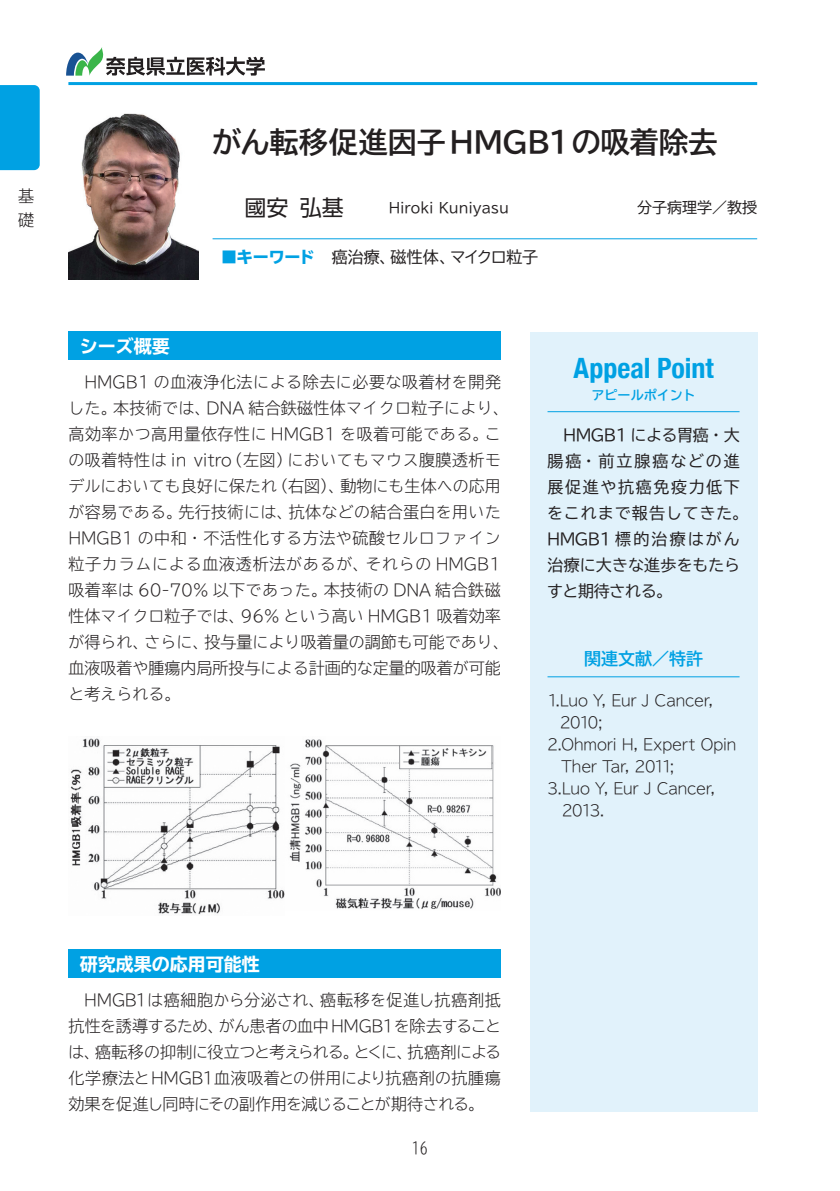
<style>
.page{position:relative;width:840px;height:1191px;background:#fff}
.page>*{position:absolute;margin:0;border:0;box-sizing:border-box;transform-origin:0 0}
.t1{font:700 29px "TBUD Go Std";letter-spacing:.005em;color:#231f20}
.t2{font:700 condensed 28px "Helvetica Neue";color:#00a1e3}
.t3{font:22px "UD Shin Go Pr 6";color:#231f20}
.t4{font:700 expanded 18px "TBUD Go Std";color:#fff}
.t5{font:700 17px "TBUD Go Std";color:#00a1e3}
.t6{font:300 16px/26px "TBUD Go Std Super";letter-spacing:.02em;color:#231f20}
.t7{font:16px/26px "TBUD Go Std";letter-spacing:.05em;color:#231f20}
.t8{font:16px "TBUD Go Std";letter-spacing:-.015em;color:#231f20}
.t9{font:800 16px "TBUD Go Std";letter-spacing:-.02em;color:#00a1e3}
.t10{font:300 15px "TBUD Go Std Super";letter-spacing:-.03em;color:#231f20}
.t11{font:300 15px "TBUD Go Std Super";letter-spacing:-.05em;color:#231f20}
.t12{font:15px "TBUD Go Std";color:#231f20}
.t13{font:14px "TBUD Go Std";color:#231f20}
.t14{font:700 13px "TBUD Go Std";color:#00a1e3}
</style>
<div class="page">
<div style="left:0;top:85px;width:40px;height:85px;background:#00a1e3"></div>
<hr style="left:68px;top:82px;width:688px;height:3px;background:#00a1e3">
<svg style="left:66px;top:47px;width:199px;height:29px"></svg>
<div style="left:68px;top:332px;width:432px;height:28px;background:#00a1e3"></div>
<hr style="left:212px;top:238px;width:544px;height:1px;background:#00a1e3">
<div style="left:530px;top:332px;width:226px;height:780px;background:#e1f2fb"></div>
<hr style="left:547px;top:411px;width:192px;height:1px;background:#00a1e3">
<hr style="left:547px;top:676px;width:192px;height:1px;background:#00a1e3">
<div style="left:68px;top:949px;width:432px;height:29px;background:#00a1e3"></div>
<img style="left:68px;top:113px;width:131px;height:167px">
<img style="left:289px;top:739px;width:211px;height:170px">
<img style="left:70px;top:738px;width:214px;height:177px">
<p class="t6" style="left:18px;top:183px;width:17px;line-height:24px">基礎</p>
<h1 class="t1" style="left:212px;top:118px;width:506px">がん転移促進因子HMGB1の吸着除去</h1>
<h3 class="t3" style="left:244px;top:190px;width:100px">國安 弘基</h3>
<p class="t13" style="left:388px;top:196px;width:121px">Hiroki Kuniyasu</p>
<p class="t12" style="left:636px;top:195px;width:121px">分子病理学／教授</p>
<p class="t9" style="left:221px;top:248px;width:95px">■キーワード</p>
<p class="t8" style="left:331px;top:244px;width:208px">癌治療、磁性体、マイクロ粒子</p>
<p class="t4" style="left:80px;top:336px;width:91px">シーズ概要</p>
<p class="t6" style="left:68px;top:369px;width:442px;text-indent:16px">HMGB1 の血液浄化法による除去に必要な吸着材を開発した。本技術では、DNA 結合鉄磁性体マイクロ粒子により、高効率かつ高用量依存性に HMGB1 を吸着可能である。この吸着特性は in vitro（左図）においてもマウス腹膜透析モデルにおいても良好に保たれ（右図）、動物にも生体への応用が容易である。先行技術には、抗体などの結合蛋白を用いた<br>HMGB1 の中和・不活性化する方法や硫酸セルロファイン粒子カラムによる血液透析法があるが、それらの HMGB1吸着率は 60-70% 以下であった。本技術の DNA 結合鉄磁性体マイクロ粒子では、96% という高い HMGB1 吸着効率が得られ、さらに、投与量により吸着量の調節も可能であり、血液吸着や腫瘍内局所投与による計画的な定量的吸着が可能と考えられる。</p>
<h2 class="t2" style="left:573px;top:344px;width:142px">Appeal Point</h2>
<p class="t14" style="left:591px;top:385px;width:105px">アピールポイント</p>
<p class="t7" style="left:547px;top:422px;width:202px;text-indent:16px">HMGB1 による胃癌・大腸癌・前立腺癌などの進展促進や抗癌免疫力低下をこれまで報告してきた。<br>HMGB1標的治療はがん治療に大きな進歩をもたらすと期待される。</p>
<p class="t5" style="left:583px;top:645px;width:120px">関連文献／特許</p>
<p class="t10" style="left:546px;top:688px;width:168px">1.Luo Y, Eur J Cancer,</p>
<p class="t10" style="left:559px;top:710px;width:45px">2010;</p>
<p class="t10" style="left:547px;top:732px;width:191px">2.Ohmori H, Expert Opin</p>
<p class="t11" style="left:561px;top:754px;width:114px">Ther Tar, 2011;</p>
<p class="t10" style="left:547px;top:776px;width:170px">3.Luo Y, Eur J Cancer,</p>
<p class="t10" style="left:561px;top:798px;width:44px">2013.</p>
<p class="t4" style="left:80px;top:954px;width:181px">研究成果の応用可能性</p>
<p class="t6" style="left:68px;top:986px;width:434px;text-align:justify;text-indent:16px">HMGB1は癌細胞から分泌され、癌転移を促進し抗癌剤抵抗性を誘導するため、がん患者の血中 HMGB1を除去することは、癌転移の抑制に役立つと考えられる。とくに、抗癌剤による化学療法とHMGB1血液吸着との併用により抗癌剤の抗腫瘍効果を促進し同時にその副作用を減じることが期待される。</p>
<p class="t6" style="left:412px;top:1134px;width:17px">16</p>
</div>
